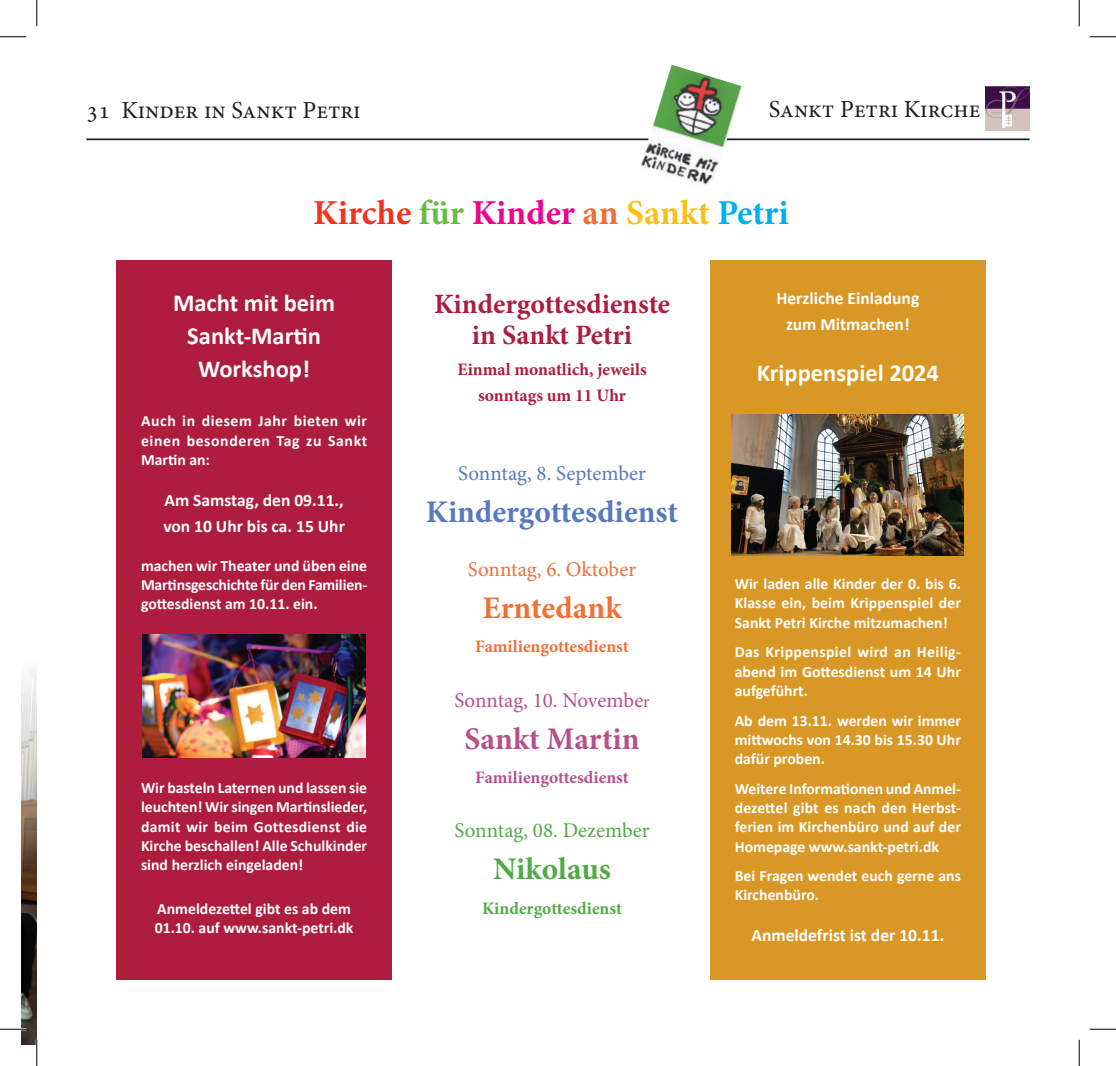
<style>
.page{position:relative;width:1116px;height:1066px;background:#fff}
.page>*{position:absolute;margin:0;border:0;box-sizing:border-box;transform-origin:0 0}
.t1{font:700 35px "Minion Pro";color:#ef3522}
.t2{font:700 31.5px "Minion Pro";color:#5879bd}
.t3{font:700 31.5px "Minion Pro";letter-spacing:-.005em;color:#b6508a}
.t4{font:700 31.5px "Minion Pro";color:#f26f38}
.t5{font:700 31.5px "Minion Pro";color:#51ab46}
.t6{font:700 28px/31.5px "Minion Pro";color:#ae1d3d;text-align:center}
.t7{font:700 24.5px/32.9px "Calibri";color:#fff;text-align:center}
.t8{font:24.5px "Minion Pro";color:#231f20}
.t9{font:21px "Minion Pro";letter-spacing:.01em;color:#5879bd}
.t10{font:21px "Minion Pro";color:#b6508a}
.t11{font:21px "Minion Pro";letter-spacing:.005em;color:#51ab46}
.t12{font:21px "Minion Pro";color:#f26f38}
.t13{font:700 17.5px/25.9px "Calibri";color:#fff}
.t14{font:700 17.5px/25.9px "Minion Pro";color:#ae1d3d;text-align:center}
.t15{font:700 17.5px "Minion Pro";color:#f26f38}
.t16{font:700 17.5px "Minion Pro";color:#b6508a}
.t17{font:700 17.5px "Minion Pro";color:#51ab46}
.t18{font:700 15.75px/19.2px "Calibri";color:#fff;text-align:justify}
.s1{color:#69bd45}
.s2{color:#ed028c}
.s3{color:#f26f38}
.s4{color:#f8c014}
.s5{color:#00aeef}
.s6{font-size:17.5px}
</style>
<div class="page">
<hr style="left:86px;top:138px;width:943px;height:2px;background:#231f20">
<img style="left:985px;top:86px;width:44px;height:44px">
<img style="left:22px;top:670px;width:15px;height:374px">
<img style="left:638px;top:64px;width:105px;height:121px">
<div style="left:116px;top:260px;width:276px;height:719px;background:#ae1d3d"></div>
<div style="left:709px;top:260px;width:276px;height:719px;background:#d99826"></div>
<img style="left:142px;top:634px;width:224px;height:123px">
<img style="left:731px;top:415px;width:232px;height:140px">
<hr style="left:0;top:1028px;width:26px;height:2px;background:#fff">
<svg style="left:0;top:36px;width:26px;height:1px"></svg>
<svg style="left:1089px;top:36px;width:26px;height:1px"></svg>
<svg style="left:0;top:1029px;width:26px;height:1px"></svg>
<svg style="left:1089px;top:1029px;width:26px;height:1px"></svg>
<svg style="left:36px;top:0;width:1px;height:26px"></svg>
<svg style="left:36px;top:1039px;width:1px;height:27px"></svg>
<svg style="left:1078px;top:0;width:1px;height:26px"></svg>
<svg style="left:1078px;top:1039px;width:1px;height:27px"></svg>
<h3 class="t8" style="left:86px;top:94px;width:276px">31 Kinder in Sankt Petri</h3>
<h3 class="t8" style="left:768px;top:92px;width:213px">Sankt Petri Kirche</h3>
<h1 class="t1" style="left:313px;top:188px;width:477px">Kirche <span class="s1">für</span> <span class="s2">Kinder</span> <span class="s3">an</span> <span class="s4">Sankt</span> <span class="s5">Petri</span></h1>
<h3 class="t7" style="left:173px;top:286px;width:164px">Macht mit beim<br>Sankt-Martin<br>Workshop!</h3>
<p class="t18" style="left:141px;top:411px;width:228px">Auch in diesem Jahr bieten wir einen besonderen Tag zu Sankt Martin an:</p>
<p class="t13" style="left:163px;top:486px;width:183px">Am Samstag, den 09.11., von 10 Uhr bis ca. 15 Uhr</p>
<p class="t18" style="left:141px;top:555px;width:228px">machen wir Theater und üben eine Martinsgeschichte für den Familien&shy;gottesdienst am 10.11. ein.</p>
<p class="t18" style="left:141px;top:777px;width:228px">Wir basteln Laternen und lassen sie leuchten! Wir singen Martinslieder, damit wir beim Gottesdienst die Kirche beschallen! Alle Schulkinder sind herzlich eingeladen!</p>
<p class="t18" style="left:155px;top:898px;width:200px">Anmeldezettel gibt es ab dem<br>01.10. auf www.sankt-petri.dk</p>
<h3 class="t6" style="left:434px;top:287px;width:237px">Kindergottesdienste in Sankt Petri</h3>
<p class="t14" style="left:457px;top:356px;width:191px">Einmal monatlich, jeweils sonntags um 11 Uhr</p>
<h3 class="t9" style="left:458px;top:459px;width:189px">Sonntag, 8. September</h3>
<h2 class="t2" style="left:426px;top:489px;width:254px">Kindergottesdienst</h2>
<h3 class="t12" style="left:468px;top:555px;width:170px">Sonntag, 6. Oktober</h3>
<h2 class="t4" style="left:482px;top:586px;width:141px">Erntedank</h2>
<p class="t15" style="left:475px;top:634px;width:155px">Familiengottesdienst</p>
<h3 class="t10" style="left:454px;top:686px;width:197px">Sonntag, 10. Novembe<span class="s6">r</span></h3>
<h2 class="t3" style="left:464px;top:716px;width:177px">Sankt Martin</h2>
<p class="t16" style="left:475px;top:765px;width:155px">Familiengottesdienst</p>
<h3 class="t11" style="left:454px;top:816px;width:196px">Sonntag, 08. Dezember</h3>
<h2 class="t5" style="left:493px;top:847px;width:119px">Nikolaus</h2>
<p class="t17" style="left:482px;top:896px;width:142px">Kindergottesdienst</p>
<p class="t13" style="left:776px;top:285px;width:144px;text-align:center">Herzliche Einladung zum Mitmachen!</p>
<h3 class="t7" style="left:756px;top:356px;width:184px">Krippenspiel 2024</h3>
<p class="t18" style="left:734px;top:574px;width:228px">Wir laden alle Kinder der 0. bis 6.<br>Klasse ein, beim Krippenspiel der Sankt Petri Kirche mitzumachen!</p>
<p class="t18" style="left:734px;top:642px;width:228px">Das Krippenspiel wird an Heilig&shy;abend im Gottesdienst um 14 Uhr aufgeführt.</p>
<p class="t18" style="left:734px;top:710px;width:228px">Ab dem 13.11. werden wir immer mittwochs von 14.30 bis 15.30 Uhr dafür proben.</p>
<p class="t18" style="left:734px;top:778px;width:228px">Weitere Informationen und Anmel&shy;dezettel gibt es nach den Herbst&shy;ferien im Kirchenbüro und auf der Homepage www.sankt-petri.dk</p>
<p class="t18" style="left:734px;top:866px;width:228px">Bei Fragen wendet euch gerne ans<br>Kirchenbüro.</p>
<p class="t13" style="left:751px;top:922px;width:194px">Anmeldefrist ist der 10.11.</p>
</div>
